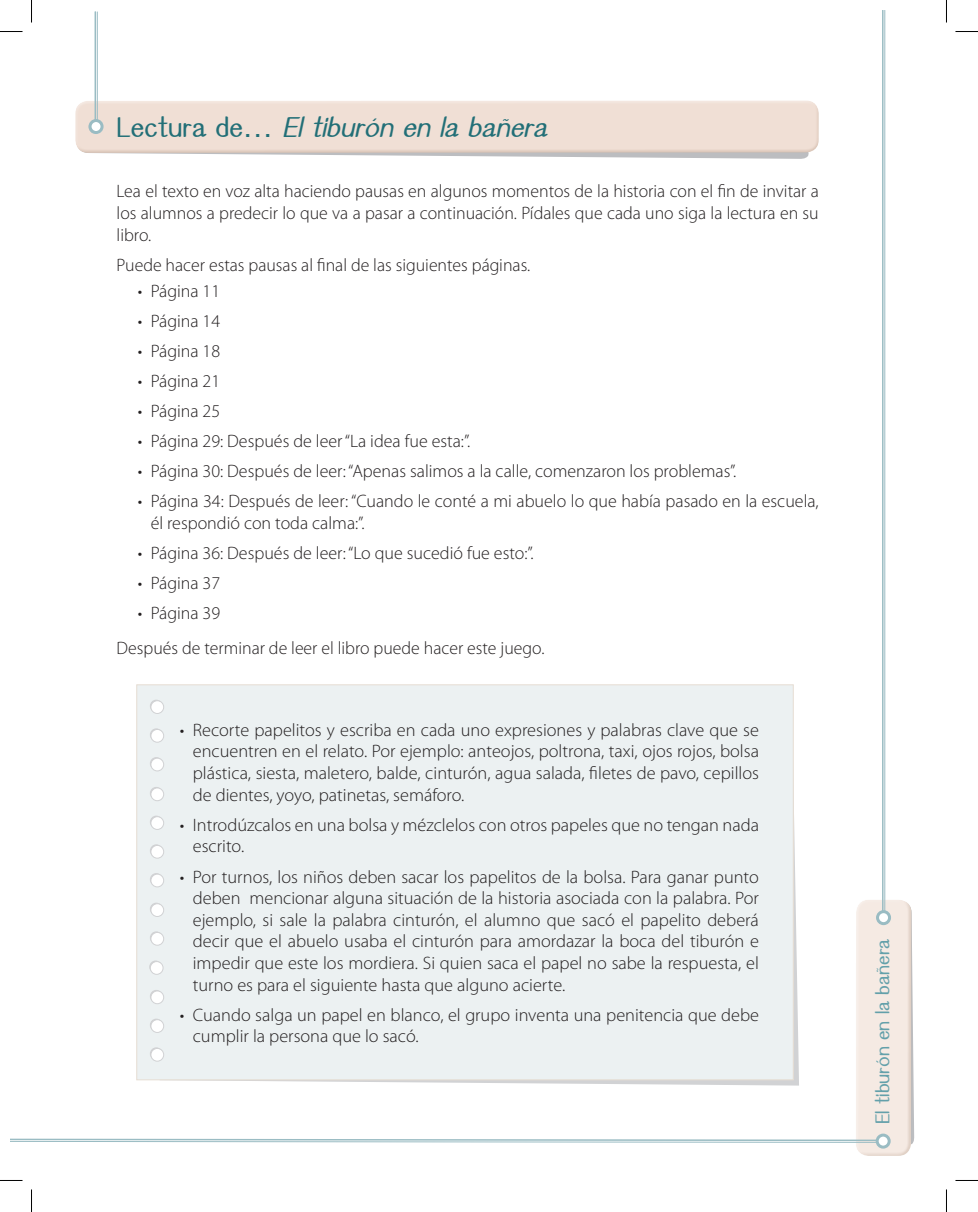
<style>
.page{position:relative;width:978px;height:1212px;background:#fff}
.page>*{position:absolute;margin:0;border:0;box-sizing:border-box;transform-origin:0 0}
.t1{font:italic 700 30px "Talima";color:#226f77}
.t2{font:700 21px "Talima";color:#63a0aa}
.t3{font:300 18px/21.6px "Myriad Pro";color:#231f20}
.s1{font-style:normal}
</style>
<div class="page">
<div style="left:858px;top:899px;width:55px;height:258px;background:#937457;opacity:.2"></div>
<svg style="left:876px;top:910px;width:13px;height:13px"></svg>
<hr style="left:881px;top:10px;width:2px;height:901px;background:#9abcc3">
<hr style="left:884px;top:10px;width:1px;height:901px;background:#9abcc3">
<div style="left:875px;top:909px;width:15px;height:15px;border:3px solid #9abcc3;border-radius:50%"></div>
<div style="left:876px;top:1134px;width:13px;height:13px;background:#fff;border-radius:50%"></div>
<svg style="left:10px;top:899px;width:867px;height:243px"></svg>
<div style="left:875px;top:1133px;width:15px;height:15px;border:3px solid #9abcc3;border-radius:50%"></div>
<svg style="left:347px;top:155px;width:462px;height:4px"></svg>
<div style="left:75px;top:100px;width:745px;height:48px;background:#f4e7e0"></div>
<div style="left:75px;top:103px;width:745px;height:52px;background:#937457;opacity:.2"></div>
<div style="left:90px;top:121px;width:13px;height:13px;background:#fff;border-radius:50%"></div>
<hr style="left:94px;top:12px;width:2px;height:108px;background:#9abcc3">
<hr style="left:97px;top:12px;width:1px;height:108px;background:#9abcc3">
<div style="left:88px;top:119px;width:15px;height:15px;border:3px solid #9abcc3;border-radius:50%"></div>
<svg style="left:145px;top:684px;width:653px;height:401px"></svg>
<div style="left:136px;top:684px;width:657px;height:395px;background:#ecf1f2;border:1px solid #e6ddd3"></div>
<svg style="left:150px;top:815px;width:12px;height:13px"></svg>
<svg style="left:150px;top:728px;width:12px;height:13px"></svg>
<svg style="left:150px;top:844px;width:12px;height:12px"></svg>
<div style="left:150px;top:757px;width:12px;height:12px;background:#d1d2d4;border-radius:50%"></div>
<svg style="left:149px;top:960px;width:13px;height:13px"></svg>
<svg style="left:150px;top:931px;width:12px;height:12px"></svg>
<div style="left:151px;top:700px;width:13px;height:13px;background:#fff;border-radius:50%"></div>
<div style="left:151px;top:700px;width:13px;height:13px;border:1px solid #d1d2d4;border-radius:50%"></div>
<div style="left:151px;top:816px;width:13px;height:13px;background:#fff;border-radius:50%"></div>
<div style="left:151px;top:816px;width:13px;height:13px;border:1px solid #d1d2d4;border-radius:50%"></div>
<div style="left:151px;top:729px;width:13px;height:13px;background:#fff;border-radius:50%"></div>
<div style="left:151px;top:729px;width:13px;height:13px;border:1px solid #d1d2d4;border-radius:50%"></div>
<div style="left:151px;top:845px;width:13px;height:12px;background:#fff;border-radius:50%"></div>
<div style="left:151px;top:845px;width:13px;height:13px;border:1px solid #d1d2d4;border-radius:50%"></div>
<div style="left:151px;top:903px;width:13px;height:13px;background:#fff;border-radius:50%"></div>
<div style="left:151px;top:903px;width:13px;height:13px;border:1px solid #d1d2d4;border-radius:50%"></div>
<div style="left:151px;top:787px;width:13px;height:13px;background:#fff;border-radius:50%"></div>
<div style="left:151px;top:787px;width:13px;height:13px;border:1px solid #d1d2d4;border-radius:50%"></div>
<div style="left:151px;top:758px;width:13px;height:12px;background:#fff;border-radius:50%"></div>
<div style="left:151px;top:757px;width:13px;height:14px;border:1px solid #d1d2d4;border-radius:50%"></div>
<div style="left:151px;top:873px;width:13px;height:13px;background:#fff;border-radius:50%"></div>
<div style="left:151px;top:873px;width:13px;height:13px;border:1px solid #d1d2d4;border-radius:50%"></div>
<div style="left:150px;top:961px;width:13px;height:13px;background:#fff;border-radius:50%"></div>
<div style="left:150px;top:961px;width:13px;height:13px;border:1px solid #d1d2d4;border-radius:50%"></div>
<div style="left:151px;top:932px;width:13px;height:12px;background:#fff;border-radius:50%"></div>
<div style="left:151px;top:932px;width:13px;height:13px;border:1px solid #d1d2d4;border-radius:50%"></div>
<svg style="left:150px;top:1018px;width:12px;height:13px"></svg>
<div style="left:150px;top:1047px;width:12px;height:12px;background:#d8dadc;border-radius:50%"></div>
<div style="left:151px;top:990px;width:13px;height:13px;background:#fff;border-radius:50%"></div>
<div style="left:151px;top:990px;width:13px;height:13px;border:1px solid #d1d2d4;border-radius:50%"></div>
<div style="left:151px;top:1019px;width:13px;height:13px;background:#fff;border-radius:50%"></div>
<div style="left:151px;top:1019px;width:13px;height:13px;border:1px solid #d1d2d4;border-radius:50%"></div>
<div style="left:151px;top:1048px;width:13px;height:12px;background:#fff;border-radius:50%"></div>
<div style="left:151px;top:1047px;width:13px;height:14px;border:1px solid #d1d2d4;border-radius:50%"></div>
<svg style="left:0;top:31px;width:22px;height:1px"></svg>
<svg style="left:955px;top:31px;width:22px;height:1px"></svg>
<svg style="left:31px;top:0;width:1px;height:22px"></svg>
<svg style="left:31px;top:1189px;width:1px;height:22px"></svg>
<h1 class="t1" style="left:117px;top:112px;width:432px"><span class="s1">Lectura de…</span> El tiburón en la bañera</h1>
<p class="t3" style="left:117px;top:180px;width:703px;text-align:justify">Lea el texto en voz alta haciendo pausas en algunos momentos de la historia con el fin de invitar a los alumnos a predecir lo que va a pasar a continuación. Pídales que cada uno siga la lectura en su libro.</p>
<p class="t3" style="left:117px;top:254px;width:415px">Puede hacer estas pausas al final de las siguientes páginas.</p>
<p class="t3" style="left:138px;top:279px;width:84px">• Página 11</p>
<p class="t3" style="left:138px;top:310px;width:84px">• Página 14</p>
<p class="t3" style="left:138px;top:340px;width:84px">• Página 18</p>
<p class="t3" style="left:138px;top:370px;width:84px">• Página 21</p>
<p class="t3" style="left:138px;top:400px;width:84px">• Página 25</p>
<p class="t3" style="left:138px;top:430px;width:333px">• Página 29: Después de leer “La idea fue esta:”.</p>
<p class="t3" style="left:138px;top:460px;width:599px">• Página 30: Después de leer: “Apenas salimos a la calle, comenzaron los problemas”.</p>
<p class="t3" style="left:151px;top:490px;width:669px;text-indent:-13px">• Página 34: Después de leer: “Cuando le conté a mi abuelo lo que había pasado en la escuela, él respondió con toda calma:”.</p>
<p class="t3" style="left:138px;top:542px;width:397px">• Página 36: Después de leer: “Lo que sucedió fue esto:”.</p>
<p class="t3" style="left:138px;top:572px;width:84px">• Página 37</p>
<p class="t3" style="left:117px;top:596px;width:429px;line-height:34.5px;text-indent:21px">• Página 39<br>Después de terminar de leer el libro puede hacer este juego.</p>
<p class="t3" style="left:193px;top:718px;width:567px;text-align:justify;text-indent:-13px">• Recorte papelitos y escriba en cada uno expresiones y palabras clave que se encuentren en el relato. Por ejemplo: anteojos, poltrona, taxi, ojos rojos, bolsa plástica, siesta, maletero, balde, cinturón, agua salada, filetes de pavo, cepillos de dientes, yoyo, patinetas, semáforo.</p>
<p class="t3" style="left:193px;top:813px;width:567px;text-indent:-13px">• Introdúzcalos en una bolsa y mézclelos con otros papeles que no tengan nada escrito.</p>
<p class="t3" style="left:193px;top:865px;width:567px;text-align:justify;text-indent:-13px">• Por turnos, los niños deben sacar los papelitos de la bolsa. Para ganar punto deben mencionar alguna situación de la historia asociada con la palabra. Por ejemplo, si sale la palabra cinturón, el alumno que sacó el papelito deberá decir que el abuelo usaba el cinturón para amordazar la boca del tiburón e impedir que este los mordiera. Si quien saca el papel no sabe la respuesta, el turno es para el siguiente hasta que alguno acierte.</p>
<p class="t3" style="left:193px;top:1003px;width:567px;text-indent:-13px">• Cuando salga un papel en blanco, el grupo inventa una penitencia que debe cumplir la persona que lo sacó.</p>
<p class="t2" style="left:871px;top:1123px;width:187px;rotate:-90deg">El tiburón en la bañera</p>
</div>
